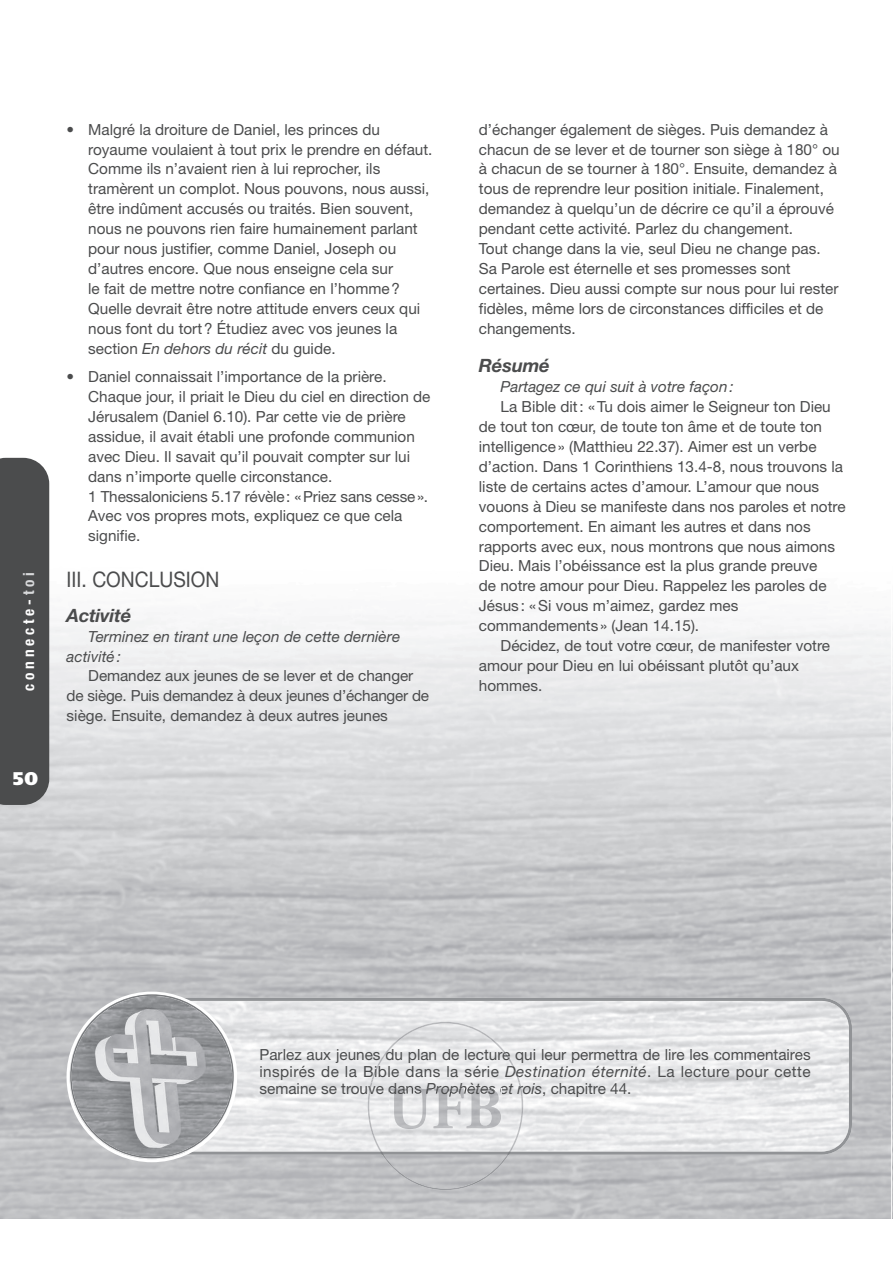
<style>
.page{position:relative;width:893px;height:1263px;background:#fff}
.page>*{position:absolute;margin:0;border:0;box-sizing:border-box;transform-origin:0 0}
.t1{font:21.45px "Helvetica Neue LT Std";color:#4b4c4d;scale:.9 1}
.t2{font:italic 700 18.3px "Helvetica Neue LT Std";letter-spacing:-.01em;color:#4b4c4d}
.t3{font:900 18.3px "Frutiger";color:#fff}
.t4{font:15.3px/20px "Helvetica Neue LT Std";color:#4b4c4d}
.t5{font:italic 15.3px/20px "Helvetica Neue LT Std";color:#4b4c4d}
.t6{font:700 condensed 15.3px "Helvetica Neue LT Std";letter-spacing:.25em;color:#fff}
.s1{color:#d8d9db}
.s2{font-style:italic}
</style>
<div class="page">
<div style="left:0;top:458px;width:49px;height:347px;background:#4b4c4d"></div>
<svg style="left:237px;top:998px;width:615px;height:157px;fill:#e8e9ea"></svg>
<svg style="left:67px;top:992px;width:170px;height:170px"></svg>
<img style="left:72px;top:996px;width:160px;height:161px">
<img style="left:382px;top:1155px;width:127px;height:35px">
<img style="left:368px;top:1094px;width:155px;height:58px">
<svg style="left:380px;top:1152px;width:131px;height:3px"></svg>
<img style="left:371px;top:1022px;width:149px;height:61px">
<img style="left:379px;top:1049px;width:133px;height:14px">
<img style="left:371px;top:1066px;width:8px;height:14px">
<svg style="left:512px;top:1066px;width:6px;height:11px"></svg>
<svg style="left:368px;top:1083px;width:4px;height:11px"></svg>
<img style="left:518px;top:1082px;width:5px;height:15px">
<img style="left:389px;top:1088px;width:112px;height:41px">
<img style="left:389px;top:1088px;width:33px;height:6px">
<svg style="left:426px;top:1088px;width:75px;height:9px"></svg>
<p class="t6" style="left:20px;top:691px;width:120px;rotate:-90deg">connecte-<span class="s1">toi</span></p>
<p class="t3" style="left:13px;top:771px;width:27px">50</p>
<p class="t4" style="left:88px;top:120px;width:346px;text-indent:-22px">• Malgré la droiture de Daniel, les princes du royaume voulaient à tout prix le prendre en défaut.<br>Comme ils n’avaient rien à lui reprocher, ils tramèrent un complot. Nous pouvons, nous aussi, être indûment accusés ou traités. Bien souvent, nous ne pouvons rien faire humainement parlant pour nous justifier, comme Daniel, Joseph ou d’autres encore. Que nous enseigne cela sur<br>le fait de mettre notre confiance en l’homme ?<br>Quelle devrait être notre attitude envers ceux qui nous font du tort ? Étudiez avec vos jeunes la section <span class="s2">En dehors du récit</span> du guide.</p>
<p class="t4" style="left:88px;top:368px;width:344px;text-indent:-22px">• Daniel connaissait l’importance de la prière.<br>Chaque jour, il priait le Dieu du ciel en direction de Jérusalem (Daniel 6.10). Par cette vie de prière assidue, il avait établi une profonde communion avec Dieu. Il savait qu’il pouvait compter sur lui dans n’importe quelle circonstance.<br>1 Thessaloniciens 5.17 révèle : « Priez sans cesse ».<br>Avec vos propres mots, expliquez ce que cela signifie.</p>
<h1 class="t1" style="left:67px;top:572px;width:171px">III. CONCLUSION</h1>
<p class="t2" style="left:67px;top:609px;width:66px">Activité</p>
<p class="t5" style="left:67px;top:627px;width:335px;text-indent:22px">Terminez en tirant une leçon de cette dernière activité :</p>
<p class="t4" style="left:67px;top:667px;width:364px;text-indent:22px">Demandez aux jeunes de se lever et de changer de siège. Puis demandez à deux jeunes d’échanger de siège. Ensuite, demandez à deux autres jeunes</p>
<p class="t4" style="left:479px;top:120px;width:362px">d’échanger également de sièges. Puis demandez à chacun de se lever et de tourner son siège à 180° ou à chacun de se tourner à 180°. Ensuite, demandez à tous de reprendre leur position initiale. Finalement, demandez à quelqu’un de décrire ce qu’il a éprouvé pendant cette activité. Parlez du changement.<br>Tout change dans la vie, seul Dieu ne change pas.<br>Sa Parole est éternelle et ses promesses sont certaines. Dieu aussi compte sur nous pour lui rester fidèles, même lors de circonstances difficiles et de changements.</p>
<p class="t2" style="left:479px;top:359px;width:72px">Résumé</p>
<p class="t5" style="left:501px;top:378px;width:235px">Partagez ce qui suit à votre façon :</p>
<p class="t4" style="left:479px;top:398px;width:368px;text-indent:22px">La Bible dit : « Tu dois aimer le Seigneur ton Dieu de tout ton cœur, de toute ton âme et de toute ton intelligence » (Matthieu 22.37). Aimer est un verbe d’action. Dans 1 Corinthiens 13.4-8, nous trouvons la liste de certains actes d’amour. L’amour que nous vouons à Dieu se manifeste dans nos paroles et notre comportement. En aimant les autres et dans nos rapports avec eux, nous montrons que nous aimons Dieu. Mais l’obéissance est la plus grande preuve<br>de notre amour pour Dieu. Rappelez les paroles de Jésus : « Si vous m’aimez, gardez mes commandements » (Jean 14.15).</p>
<p class="t4" style="left:479px;top:637px;width:353px;text-indent:22px">Décidez, de tout votre cœur, de manifester votre amour pour Dieu en lui obéissant plutôt qu’aux hommes.</p>
<p class="t4" style="left:259px;top:1047px;width:553px;line-height:16.8px;text-align:justify">Parlez aux jeunes du plan de lecture qui leur permettra de lire les commentaires inspirés de la Bible dans la série <span class="s2">Destination éternité</span>. La lecture pour cette semaine se trou e</p>
<p class="t4" style="left:368px;top:1079px;width:265px">v dans <span class="s2">Prophètes et ois</span>, chapitre 44.</p>
<p class="t5" style="left:517px;top:1079px;width:7px">r</p>
</div>
